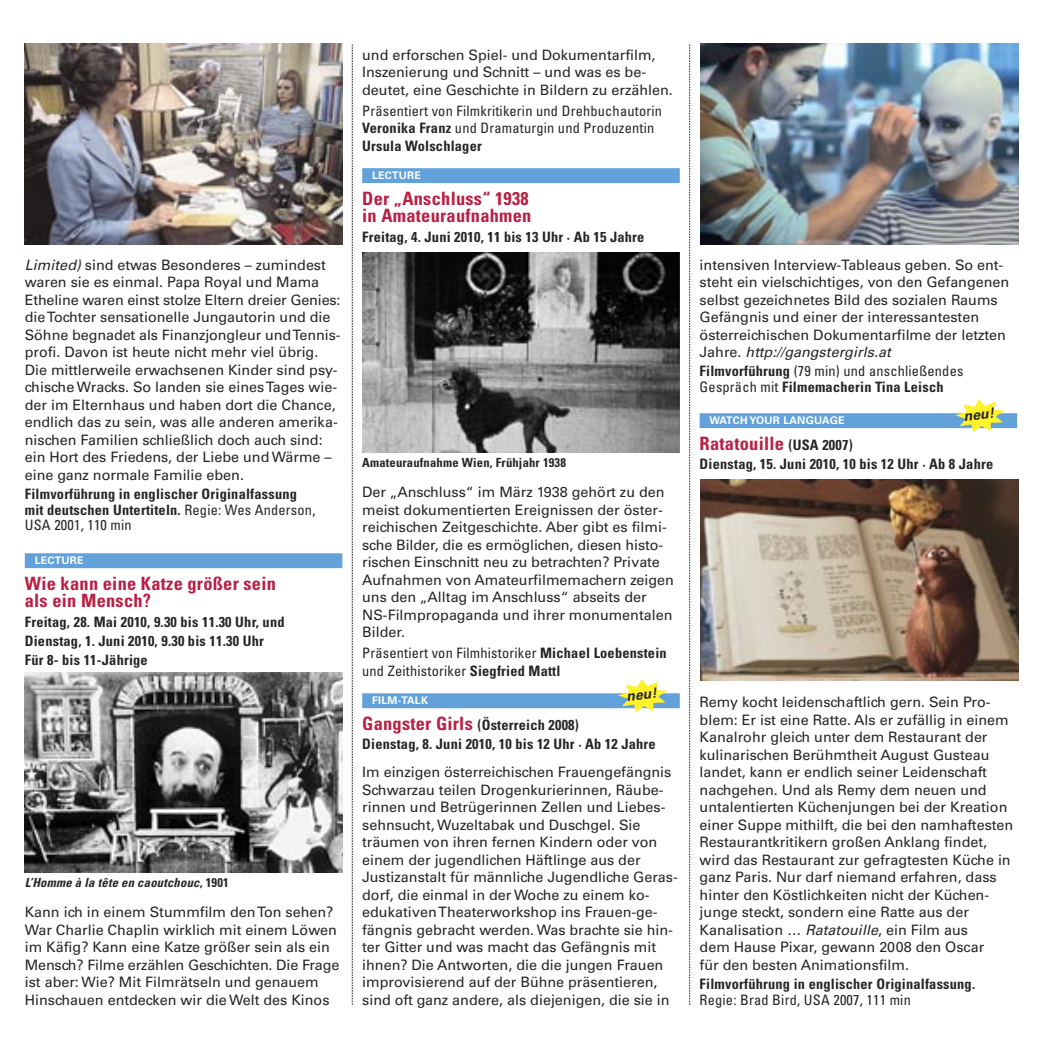
<style>
.page{position:relative;width:1042px;height:1042px;background:#fff}
.page>*{position:absolute;margin:0;border:0;box-sizing:border-box;transform-origin:0 0}
.t1{font:700 condensed 18.38px/17.5px "Univers LT";letter-spacing:.015em;color:#ba1f44}
.t2{font:14.35px/17.5px "Univers LT";color:#272627}
.t3{font:700 condensed 14.35px/15.8px "Univers LT";letter-spacing:.015em;color:#272627}
.t4{font:condensed 14.35px/17.5px "Univers LT";letter-spacing:.015em;color:#272627}
.t5{font:italic 700 14px "Univers LT";color:#272627}
.t6{font:700 condensed 12.6px "Univers LT";letter-spacing:.015em;color:#272627}
.t7{font:italic 700 condensed 12.6px "Univers LT";letter-spacing:.02em;color:#272627}
.t8{font:700 10.5px "Univers LT";letter-spacing:.025em;color:#fff}
.s1{font-style:italic}
.s2{font-weight:400}
.s3{font-style:normal}
.s4{font-weight:700}
.s5{font-size:18.38px;color:#ba1f44}
.s6{font-size:14.35px;color:#272627}
</style>
<div class="page">
<div style="left:25px;top:553px;width:317px;height:15px;background:#62a1da"></div>
<div style="left:362px;top:168px;width:318px;height:15px;background:#62a1da"></div>
<div style="left:362px;top:693px;width:318px;height:15px;background:#62a1da"></div>
<div style="left:699px;top:413px;width:318px;height:15px;background:#62a1da"></div>
<svg style="left:618px;top:679px;width:50px;height:33px"></svg>
<svg style="left:955px;top:399px;width:50px;height:33px"></svg>
<svg style="left:352px;top:45px;width:1px;height:960px"></svg>
<svg style="left:689px;top:45px;width:1px;height:960px"></svg>
<img style="left:25px;top:672px;width:317px;height:201px">
<img style="left:362px;top:252px;width:318px;height:201px">
<img style="left:700px;top:44px;width:318px;height:200px">
<img style="left:700px;top:480px;width:318px;height:200px">
<img style="left:25px;top:44px;width:317px;height:200px">
<p class="t2" style="left:25px;top:257px;width:317px"><span class="s1">Limited)</span> sind etwas Besonderes – zumindest waren sie es einmal. Papa Royal und Mama Etheline waren einst stolze Eltern dreier Genies: die Tochter sensationelle Jungautorin und die Söhne begnadet als Finanzjongleur und Tennis&shy;profi. Davon ist heute nicht mehr viel übrig.<br>Die mittlerweile erwachsenen Kinder sind psy&shy;chische Wracks. So landen sie eines Tages wie&shy;der im Elternhaus und haben dort die Chance, endlich das zu sein, was alle anderen amerika&shy;nischen Familien schließlich doch auch sind: ein Hort des Friedens, der Liebe und Wärme – eine ganz normale Familie eben.</p>
<p class="t3" style="left:25px;top:487px;width:292px">Filmvorführung in englischer Originalfassung mit deutschen Untertiteln. <span class="s2">Regie: Wes Anderson,<br>USA 2001, 110 min</span></p>
<p class="t8" style="left:35px;top:556px;width:50px">LECTURE</p>
<p class="t1" style="left:25px;top:576px;width:253px">Wie kann eine Katze größer sein als ein Mensch?</p>
<p class="t3" style="left:25px;top:613px;width:261px;line-height:19.2px">Freitag, 28. Mai 2010, 9.30 bis 11.30 Uhr, und<br>Dienstag, 1. Juni 2010, 9.30 bis 11.30 Uhr<br>Für 8- bis 11-Jährige</p>
<p class="t7" style="left:25px;top:878px;width:205px">L’Homme à la tête en caoutchouc, <span class="s3">1901</span></p>
<p class="t2" style="left:25px;top:905px;width:316px">Kann ich in einem Stummfilm den Ton sehen?<br>War Charlie Chaplin wirklich mit einem Löwen im Käfig? Kann eine Katze größer sein als ein Mensch? Filme erzählen Geschichten. Die Frage ist aber: Wie? Mit Filmrätseln und genauem Hinschauen entdecken wir die Welt des Kinos</p>
<p class="t2" style="left:362px;top:47px;width:312px">und erforschen Spiel- und Dokumentarfilm,<br>Inszenierung und Schnitt – und was es be - deutet, eine Geschichte in Bildern zu erzählen.</p>
<p class="t4" style="left:362px;top:103px;width:301px">Präsentiert von Filmkritikerin und Drehbuchautorin<br><span class="s4">Veronika Franz</span> und Drama turgin und Produzentin<br><span class="s4">Ursula Wolschlager</span></p>
<p class="t8" style="left:372px;top:171px;width:50px">LECTURE</p>
<p class="t1" style="left:362px;top:191px;width:171px">Der „Anschluss“ 1938 in Amateuraufnahmen</p>
<p class="t3" style="left:362px;top:230px;width:284px">Freitag, 4. Juni 2010, 11 bis 13 Uhr · Ab 15 Jahre</p>
<p class="t6" style="left:362px;top:458px;width:205px">Amateuraufnahme Wien, Frühjahr 1938</p>
<p class="t2" style="left:362px;top:485px;width:313px">Der „Anschluss“ im März 1938 gehört zu den meist dokumentierten Ereignissen der öster - reichischen Zeitgeschichte. Aber gibt es filmi&shy;sche Bilder, die es ermöglichen, diesen histo&shy;rischen Einschnitt neu zu betrachten? Private Auf nahmen von Amateurfilmemachern zeigen uns den „Alltag im Anschluss“ abseits der NS-Film propaganda und ihrer monumentalen Bilder.</p>
<p class="t4" style="left:362px;top:645px;width:306px">Präsentiert von Filmhistoriker <span class="s4">Michael Loebenstein </span>und Zeithistoriker <span class="s4">Siegfried Mattl</span></p>
<p class="t8" style="left:372px;top:696px;width:57px">FILM-TALK</p>
<p class="t3" style="left:362px;top:716px;width:295px;line-height:19.4px"><span class="s5">Gangster Girls</span> (Österreich 2008)<br>Dienstag, 8. Juni 2010, 10 bis 12 Uhr · Ab 12 Jahre</p>
<p class="t2" style="left:362px;top:765px;width:317px">Im einzigen österreichischen Frauengefängnis Schwarzau teilen Drogenkurierinnen, Räube&shy;rinnen und Betrügerinnen Zellen und Liebes&shy;sehnsucht, Wuzeltabak und Duschgel. Sie träumen von ihren fernen Kindern oder von einem der jugendlichen Häftlinge aus der Justiz anstalt für männliche Jugendliche Geras&shy;dorf, die einmal in der Woche zu einem ko&shy;edukativen Theaterworkshop ins Frauen-ge&shy;fängnis gebracht werden. Was brachte sie hin&shy;ter Gitter und was macht das Gefängnis mit ihnen? Die Antworten, die die jungen Frauen improvisierend auf der Bühne präsentieren, sind oft ganz andere, als diejenigen, die sie in</p>
<p class="t5" style="left:626px;top:690px;width:32px;rotate:-5deg">neu!</p>
<p class="t2" style="left:699px;top:257px;width:311px">intensiven Interview-Tableaus geben. So ent&shy;steht ein vielschichtiges, von den Gefangenen selbst gezeichnetes Bild des sozialen Raums Gefängnis und einer der interessantesten österreichischen Dokumentarfilme der letzten Jahre. <span class="s1">http://gangstergirls.at</span></p>
<p class="t3" style="left:699px;top:365px;width:265px">Filmvorführung <span class="s2">(79 min) und anschließendes<br>Gespräch mit</span> Filmemacherin Tina Leisch</p>
<p class="t8" style="left:709px;top:416px;width:137px">WATCH YOUR LANGUAGE</p>
<p class="t1" style="left:699px;top:436px;width:155px">Ratatouille <span class="s6">(USA 2007)</span></p>
<p class="t3" style="left:699px;top:457px;width:295px">Dienstag, 15. Juni 2010, 10 bis 12 Uhr · Ab 8 Jahre</p>
<p class="t5" style="left:963px;top:410px;width:32px;rotate:-5deg">neu!</p>
<p class="t2" style="left:699px;top:695px;width:315px">Remy kocht leidenschaftlich gern. Sein Pro&shy;blem: Er ist eine Ratte. Als er zufällig in einem Kanalrohr gleich unter dem Restaurant der kulinarischen Berühmtheit August Gusteau landet, kann er endlich seiner Leidenschaft nachgehen. Und als Remy dem neuen und untalentierten Küchenjungen bei der Kreation einer Suppe mithilft, die bei den namhaftesten Restaurantkritikern großen Anklang findet, wird das Restaurant zur gefragtesten Küche in ganz Paris. Nur darf niemand erfahren, dass hinter den Köstlichkeiten nicht der Küchen - junge steckt, sondern eine Ratte aus der Kanalisation … <span class="s1">Ratatouille</span>, ein Film aus<br>dem Hause Pixar, gewann 2008 den Oscar<br>für den besten Animationsfilm.</p>
<p class="t3" style="left:699px;top:977px;width:277px">Filmvorführung in englischer Originalfassung.</p>
<p class="t4" style="left:699px;top:992px;width:213px">Regie: Brad Bird, USA 2007, 111 min</p>
</div>
